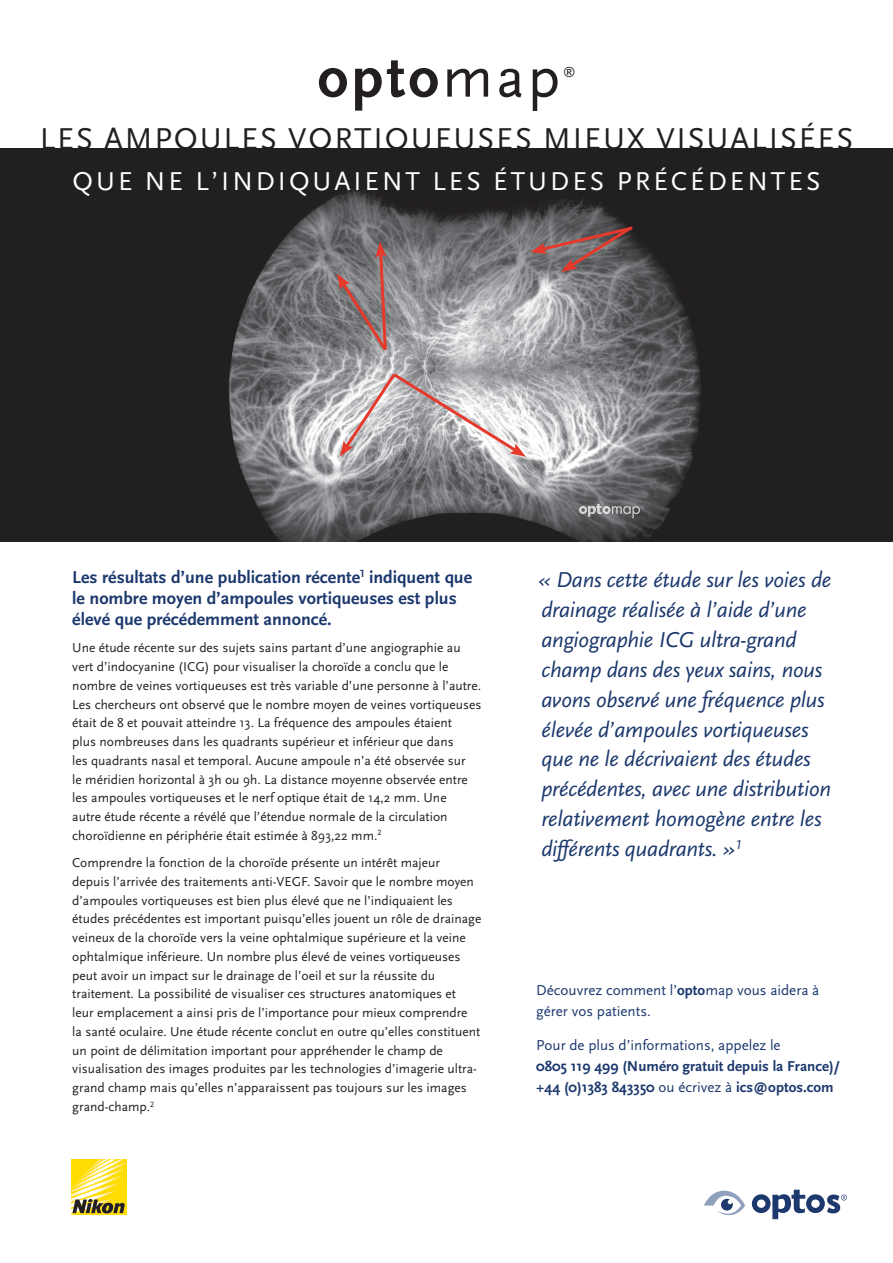
<style>
.page{position:relative;width:893px;height:1263px;background:#fff}
.page>*{position:absolute;margin:0;border:0;box-sizing:border-box;transform-origin:0 0}
.t1{font:700 60px "Scala Sans OT";color:#231f20}
.t2{font:31.5px "Scala Sans OT";letter-spacing:.06em;color:#231f20}
.t3{font:27px "Scala Sans OT";letter-spacing:.11em;color:#fff}
.t4{font:italic 22.5px/30px "Scala Sans OT";letter-spacing:-.01em;color:#1c386d}
.t5{font:700 18px/21px "Scala Sans OT";color:#1c386d}
.t6{font:15px/21px "Scala Sans OT";color:#1c386d}
.t7{font:700 15px/21px "Scala Sans OT";color:#1c386d}
.t8{font:13.5px/18.8px "Scala Sans OT";color:#231f20}
.t9{font:12.6px "Scala Sans OT";color:#231f20}
.s1{font-weight:400}
.s2{font-weight:700}
</style>
<div class="page">
<img style="left:0;top:149px;width:893px;height:392px">
<svg style="left:579px;top:504px;width:64px;height:14px"></svg>
<svg style="left:530px;top:224px;width:106px;height:48px;background:#735f60"></svg>
<svg style="left:340px;top:370px;width:186px;height:87px;background:#c1b9ba"></svg>
<svg style="left:337px;top:241px;width:52px;height:113px;background:#887677"></svg>
<div style="left:71px;top:1159px;width:56px;height:56px;background:#ffdd03"></div>
<img style="left:71px;top:1197px;width:30px;height:5px">
<img style="left:71px;top:1192px;width:42px;height:5px">
<img style="left:71px;top:1188px;width:45px;height:4px">
<img style="left:71px;top:1162px;width:56px;height:26px">
<img style="left:74px;top:1159px;width:50px;height:24px">
<img style="left:79px;top:1159px;width:37px;height:19px">
<img style="left:84px;top:1159px;width:25px;height:14px">
<img style="left:89px;top:1159px;width:14px;height:8px">
<svg style="left:72px;top:1199px;width:53px;height:15px"></svg>
<svg style="left:704px;top:1190px;width:41px;height:25px"></svg>
<svg style="left:752px;top:1190px;width:95px;height:29px"></svg>
<h1 class="t1" style="left:317px;top:43px;width:244px">opto<span class="s1">map</span></h1>
<p class="t9" style="left:563px;top:64px;width:14px">®</p>
<h2 class="t2" style="left:40px;top:122px;width:815px">LES AMPOULES VORTIQUEUSES MIEUX VISUALISÉES</h2>
<h3 class="t3" style="left:73px;top:166px;width:749px">QUE NE L’INDIQUAIENT LES ÉTUDES PRÉCÉDENTES</h3>
<h3 class="t5" style="left:72px;top:567px;width:401px">Les résultats d’une publication récente<sup>1</sup> indiquent que le nombre moyen d’ampoules vortiqueuses est plus élevé que précédemment annoncé.</h3>
<p class="t8" style="left:72px;top:639px;width:411px">Une étude récente sur des sujets sains partant d’une angiographie au vert d’indocyanine (ICG) pour visualiser la choroïde a conclu que le nombre de veines vortiqueuses est très variable d’une personne à l’autre.<br>Les chercheurs ont observé que le nombre moyen de veines vortiqueuses était de 8 et pouvait atteindre 13. La fréquence des ampoules étaient<br>plus nombreuses dans les quadrants supérieur et inférieur que dans<br>les quadrants nasal et temporal. Aucune ampoule n’a été observée sur<br>le méridien horizontal à 3h ou 9h. La distance moyenne observée entre les ampoules vortiqueuses et le nerf optique était de 14,2 mm. Une<br>autre étude récente a révélé que l’étendue normale de la circulation choroïdienne en périphérie était estimée à 893,22 mm.<sup>2</sup></p>
<p class="t8" style="left:72px;top:854px;width:411px">Comprendre la fonction de la choroïde présente un intérêt majeur<br>depuis l’arrivée des traitements anti-VEGF. Savoir que le nombre moyen d’ampoules vortiqueuses est bien plus élevé que ne l’indiquaient les études précédentes est important puisqu’elles jouent un rôle de drainage veineux de la choroïde vers la veine ophtalmique supérieure et la veine ophtalmique inférieure. Un nombre plus élevé de veines vortiqueuses peut avoir un impact sur le drainage de l’oeil et sur la réussite du traitement. La possibilité de visualiser ces structures anatomiques et<br>leur emplacement a ainsi pris de l’importance pour mieux comprendre<br>la santé oculaire. Une étude récente conclut en outre qu’elles constituent un point de délimitation important pour appréhender le champ de visualisation des images produites par les technologies d’imagerie ultra&shy;grand champ mais qu’elles n’apparaissent pas toujours sur les images grand-champ.<sup>2</sup></p>
<p class="t4" style="left:538px;top:565px;width:295px">« Dans cette étude sur les voies de drainage réalisée à l’aide d’une angiographie ICG ultra-grand champ dans des yeux sains, nous avons observé une fréquence plus élevée d’ampoules vortiqueuses que ne le décrivaient des études précédentes, avec une distribution relativement homogène entre les différents quadrants. »<sup>1</sup></p>
<p class="t6" style="left:536px;top:980px;width:285px">Découvrez comment l’<span class="s2">opto</span>map vous aidera à gérer vos patients.</p>
<p class="t6" style="left:536px;top:1034px;width:246px">Pour de plus d’informations, appelez le</p>
<p class="t7" style="left:536px;top:1055px;width:305px">0805 119 499 (Numéro gratuit depuis la France)/ +44 (0)1383 843350 <span class="s1">ou écrivez à</span> ics@optos.com</p>
</div>
